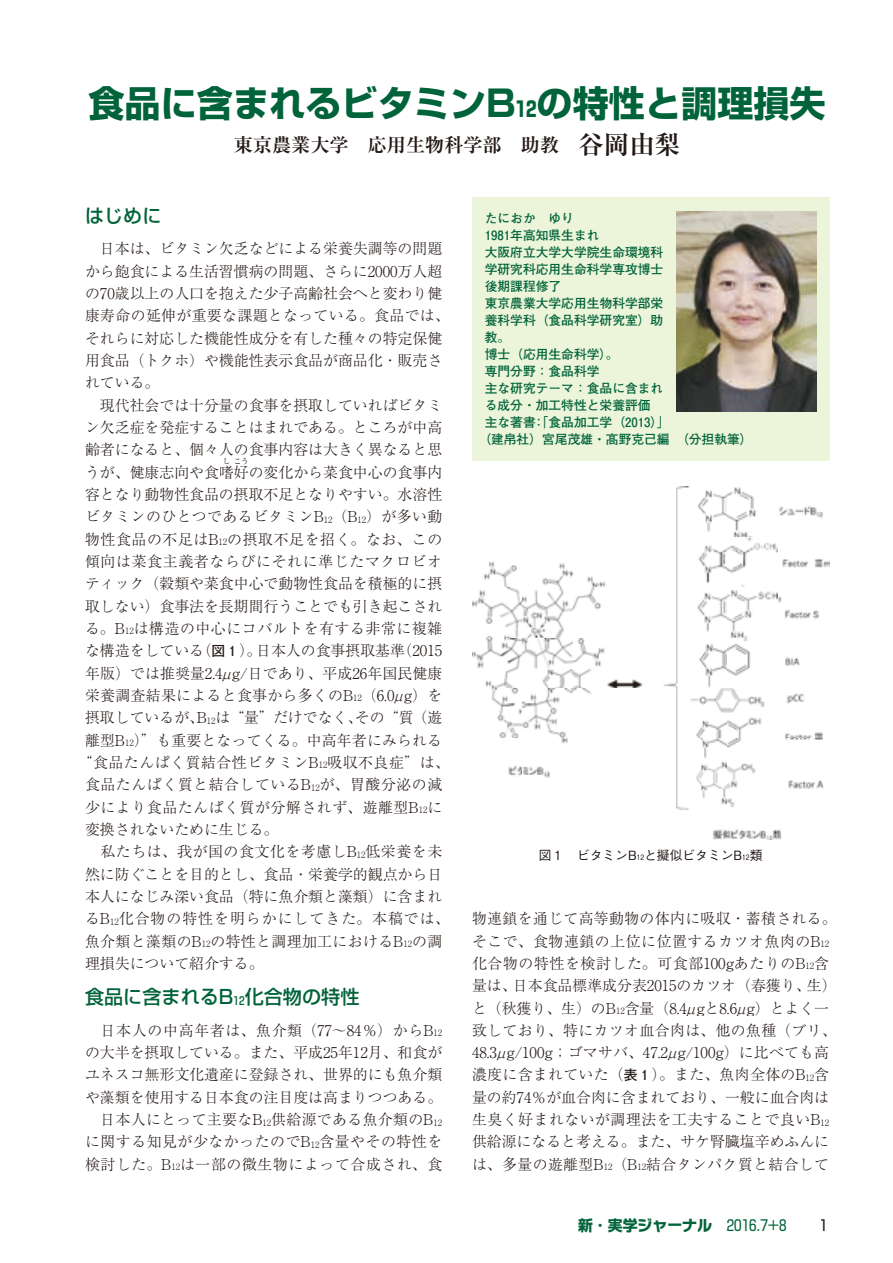
<style>
.page{position:relative;width:893px;height:1263px;background:#fff}
.page>*{position:absolute;margin:0;border:0;box-sizing:border-box;transform-origin:0 0}
.t1{font:700 36.15px "Shin Go Pro";color:#00633a}
.t2{font:700 19.2px "Ryumin Pro";color:#231916}
.t3{font:500 19.2px "Shin Go Pro";color:#00633a}
.t4{font:300 14.85px/22.4px "Ryumin Pro";color:#231916}
.t5{font:300 14.85px/22.4px "Ryumin Pro";letter-spacing:.025em;color:#231916}
.t6{font:300 14.85px "Ryumin Pro";letter-spacing:.04em;color:#231916}
.t7{font:300 14.85px "Ryumin Pro";letter-spacing:.02em;color:#231916}
.t8{font:300 14.85px "Ryumin Pro";letter-spacing:.035em;color:#231916}
.t9{font:300 14.85px "Ryumin Pro";letter-spacing:.07em;color:#231916}
.t10{font:300 14.85px "Ryumin Pro";letter-spacing:.045em;color:#231916}
.t11{font:14.85px "Shin Go Pro";color:#00633a}
.t12{font:14.85px "Shin Go Pro";color:#231916}
.t13{font:700 12.75px "Futo Go B101 Pro";color:#00633a}
.t14{font:500 12.75px "Gothic BBB Pro";color:#231916}
.t15{font:300 7.5px "Ryumin Pro";color:#231916}
.s1{font-size:21px}
.s2{font-size:25.5px}
.s3{font-size:8.7px}
.s4{font-family:"Futo Go B101 Pro";font-weight:700;font-size:13.8px}
.s5{font-size:11.1px}
.s6{font-size:7.5px}
.s7{font-weight:700}
.s8{font-weight:500}
.s9{font-family:"Typelabo N Std";font-weight:700}
</style>
<div class="page">
<div style="left:472px;top:197px;width:357px;height:263px;background:#ecf4d9"></div>
<img style="left:676px;top:212px;width:140px;height:199px">
<img style="left:472px;top:487px;width:357px;height:353px">
<h1 class="t1" style="left:88px;top:74px;width:739px">食品に含まれるビタミンB<span class="s1">12</span>の特性と調理損失</h1>
<p class="t2" style="left:234px;top:129px;width:448px">東京農業大学　応用生物科学部　助教　<span class="s2">谷岡由梨</span></p>
<p class="t3" style="left:85px;top:199px;width:78px">はじめに</p>
<p class="t4" style="left:85px;top:236px;width:366px">　日本は、ビタミン欠乏などによる栄養失調等の問題から飽食による生活習慣病の問題、さらに2000万人超の70歳以上の人口を抱えた少子高齢社会へと変わり健康寿命の延伸が重要な課題となっている。食品では、それらに対応した機能性成分を有した種々の特定保健用食品（トクホ）や機能性表示食品が商品化・販売されている。<br>　現代社会では十分量の食事を摂取していればビタミン欠乏症を発症することはまれである。ところが中高齢者になると、個々人の食事内容は大きく異なると思うが、健康志向や食嗜好の変化から菜食中心の食事内</p>
<p class="t15" style="left:223px;top:455px;width:9px">し</p>
<p class="t15" style="left:234px;top:455px;width:16px">こう</p>
<p class="t4" style="left:85px;top:482px;width:359px">容となり動物性食品の摂取不足となりやすい。水溶性</p>
<p class="t5" style="left:85px;top:504px;width:359px">ビタミンのひとつであるビタミンB<span class="s3">12</span>（B<span class="s3">12</span>）が多い動</p>
<p class="t6" style="left:85px;top:527px;width:359px">物性食品の不足はB<span class="s3">12</span>の摂取不足を招く。なお、この</p>
<p class="t10" style="left:85px;top:550px;width:359px">傾向は菜食主義者ならびにそれに準じたマクロビオ</p>
<p class="t4" style="left:85px;top:571px;width:359px">ティック（穀類や菜食中心で動物性食品を積極的に摂</p>
<p class="t4" style="left:85px;top:594px;width:359px">取しない）食事法を長期間行うことでも引き起こされ</p>
<p class="t6" style="left:85px;top:617px;width:359px">る。B<span class="s3">12</span>は構造の中心にコバルトを有する非常に複雑</p>
<p class="t4" style="left:85px;top:638px;width:359px">な構造をしている（<span class="s4">図 1</span> ）。日本人の食事摂取基準（2015</p>
<p class="t4" style="left:85px;top:661px;width:359px">年版）では推奨量2.4µg/日であり、平成26年国民健康</p>
<p class="t7" style="left:85px;top:684px;width:359px">栄養調査結果によると食事から多くのB<span class="s3">12</span>（6.0µg）を</p>
<p class="t4" style="left:85px;top:705px;width:359px">摂取しているが、B<span class="s3">12</span>は“量”だけでなく、その“質（遊</p>
<p class="t4" style="left:85px;top:728px;width:359px">離型B<span class="s3">12</span>）”も重要となってくる。中高年者にみられる</p>
<p class="t8" style="left:78px;top:751px;width:374px">“食品たんぱく質結合性ビタミンB<span class="s3">12</span>吸収不良症”は、</p>
<p class="t6" style="left:85px;top:773px;width:359px">食品たんぱく質と結合しているB<span class="s3">12</span>が、胃酸分泌の減</p>
<p class="t6" style="left:85px;top:795px;width:359px">少により食品たんぱく質が分解されず、遊離型B<span class="s3">12</span>に</p>
<p class="t4" style="left:85px;top:817px;width:195px">変換されないために生じる。</p>
<p class="t6" style="left:85px;top:840px;width:359px">　私たちは、我が国の食文化を考慮しB<span class="s3">12</span>低栄養を未</p>
<p class="t4" style="left:85px;top:862px;width:359px">然に防ぐことを目的とし、食品・栄養学的観点から日</p>
<p class="t4" style="left:85px;top:884px;width:359px">本人になじみ深い食品（特に魚介類と藻類）に含まれ</p>
<p class="t9" style="left:85px;top:907px;width:366px">るB<span class="s3">12</span>化合物の特性を明らかにしてきた。本稿では、</p>
<p class="t5" style="left:85px;top:928px;width:359px">魚介類と藻類のB<span class="s3">12</span>の特性と調理加工におけるB<span class="s3">12</span>の調</p>
<p class="t4" style="left:85px;top:951px;width:180px">理損失について紹介する。</p>
<p class="t3" style="left:85px;top:981px;width:276px">食品に含まれるB<span class="s5">12</span>化合物の特性</p>
<p class="t4" style="left:85px;top:1018px;width:359px;text-align:justify">　日本人の中高年者は、魚介類（77～84％）からB<span class="s3">12</span>の大半を摂取している。また、平成25年12月、和食がユネスコ無形文化遺産に登録され、世界的にも魚介類や藻類を使用する日本食の注目度は高まりつつある。　日本人にとって主要なB<span class="s3">12</span>供給源である魚介類のB<span class="s3">12</span>に関する知見が少なかったのでB<span class="s3">12</span>含量やその特性を検討した。B<span class="s3">12</span>は一部の微生物によって合成され、食</p>
<p class="t13" style="left:485px;top:208px;width:91px">たにおか　ゆり</p>
<p class="t13" style="left:485px;top:225px;width:116px">1981年高知県生まれ</p>
<p class="t13" style="left:485px;top:242px;width:180px">大阪府立大学大学院生命環境科</p>
<p class="t13" style="left:485px;top:259px;width:180px">学研究科応用生命科学専攻博士</p>
<p class="t13" style="left:485px;top:276px;width:78px">後期課程修了</p>
<p class="t13" style="left:485px;top:293px;width:180px">東京農業大学応用生物科学部栄</p>
<p class="t13" style="left:485px;top:310px;width:180px">養科学科（食品科学研究室）助</p>
<p class="t13" style="left:485px;top:327px;width:27px">教。</p>
<p class="t13" style="left:485px;top:344px;width:135px">博士（応用生命科学）。</p>
<p class="t13" style="left:485px;top:361px;width:116px">専門分野：食品科学</p>
<p class="t13" style="left:485px;top:378px;width:180px">主な研究テーマ：食品に含まれ</p>
<p class="t13" style="left:485px;top:395px;width:167px">る成分・加工特性と栄養評価</p>
<p class="t13" style="left:485px;top:412px;width:186px">主な著書：「食品加工学（2013）」</p>
<p class="t13" style="left:478px;top:429px;width:276px">（建帛社）宮尾茂雄・髙野克己編　（分担執筆）</p>
<p class="t14" style="left:539px;top:844px;width:225px">図 1 　ビタミンB<span class="s6">12</span>と擬似ビタミンB<span class="s6">12</span>類</p>
<p class="t5" style="left:472px;top:906px;width:366px">物連鎖を通じて高等動物の体内に吸収・蓄積される。そこで、食物連鎖の上位に位置するカツオ魚肉のB<span class="s3">12</span>化合物の特性を検討した。可食部100gあたりのB<span class="s3">12</span>含量は、日本食品標準成分表2015のカツオ（春獲り、生）と（秋獲り、生）のB<span class="s3">12</span>含量（8.4µgと8.6µg）とよく一致しており、特にカツオ血合肉は、他の魚種（ブリ、<br>48.3µg/100g；ゴマサバ、47.2µg/100g）に比べても高濃度に含まれていた（<span class="s4">表 1</span> ）。また、魚肉全体のB<span class="s3">12</span>含量の約74％が血合肉に含まれており、一般に血合肉は生臭く好まれないが調理法を工夫することで良いB<span class="s3">12</span>供給源になると考える。また、サケ腎臓塩辛めふんには、多量の遊離型B<span class="s3">12</span>（B<span class="s3">12</span>結合タンパク質と結合して</p>
<p class="t11" style="left:578px;top:1213px;width:210px"><span class="s7">新</span><span class="s8">・</span><span class="s7">実学</span><span class="s9">ジャーナル</span>　2016.7+8</p>
<p class="t12" style="left:818px;top:1213px;width:13px">1</p>
</div>
